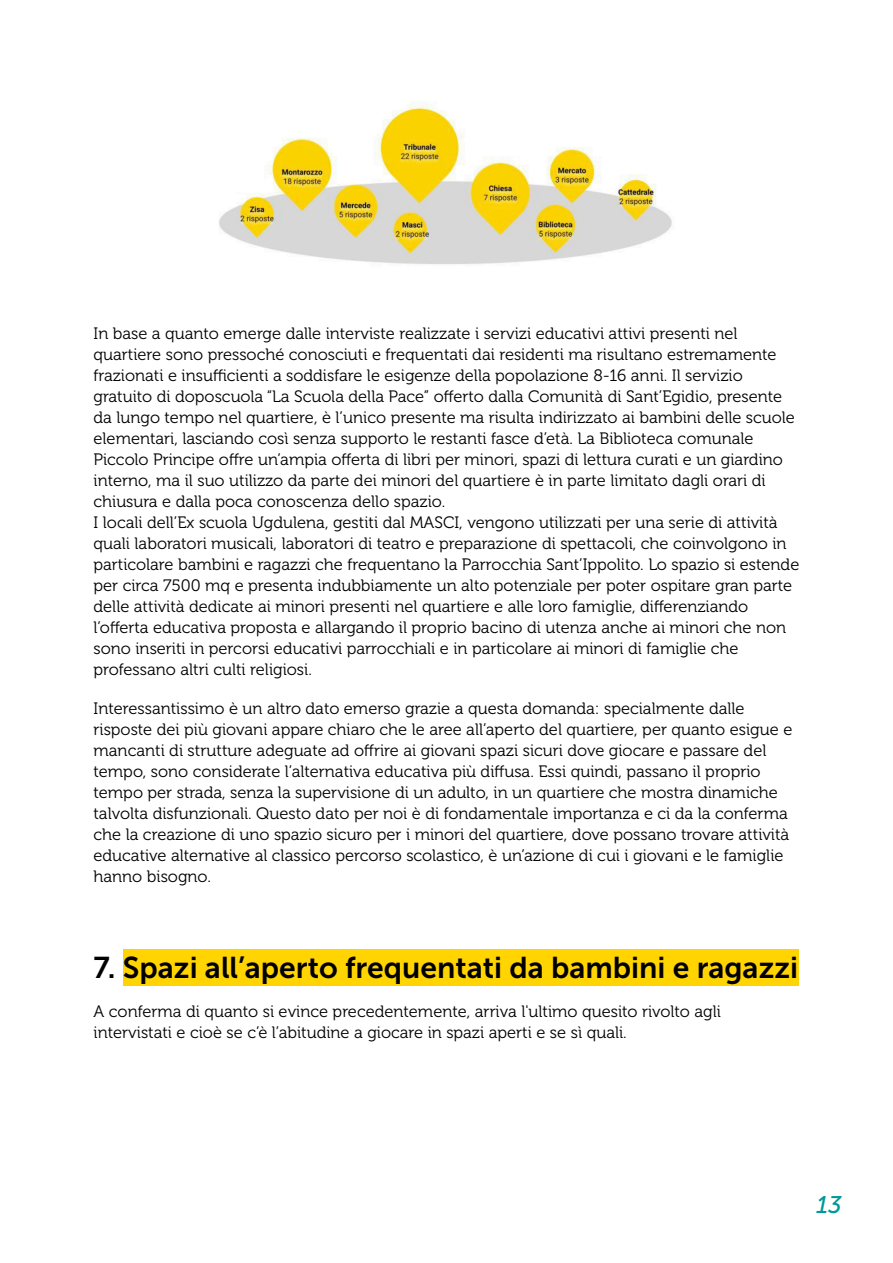
<style>
.page{position:relative;width:893px;height:1263px;background:#fff}
.page>*{position:absolute;margin:0;border:0;box-sizing:border-box;transform-origin:0 0}
.t1{font:30px "Museo Sans 700";color:#000}
.t2{font:italic 24px "Museo Sans 500";color:#009898}
.t3{font:16.5px "Museo 300";color:#000}
</style>
<div class="page">
<img style="left:219px;top:101px;width:453px;height:163px">
<div style="left:123px;top:949px;width:675px;height:36px;background:#ffd400"></div>
<p class="t3" style="left:94px;top:326px;width:646px">In base a quanto emerge dalle interviste realizzate i servizi educativi attivi presenti nel</p>
<p class="t3" style="left:94px;top:347px;width:684px">quartiere sono pressoché conosciuti e frequentati dai residenti ma risultano estremamente</p>
<p class="t3" style="left:94px;top:368px;width:651px">frazionati e insufficienti a soddisfare le esigenze della popolazione 8-16 anni. Il servizio</p>
<p class="t3" style="left:94px;top:389px;width:690px">gratuito di doposcuola “La Scuola della Pace” offerto dalla Comunità di Sant’Egidio, presente</p>
<p class="t3" style="left:94px;top:410px;width:703px">da lungo tempo nel quartiere, è l’unico presente ma risulta indirizzato ai bambini delle scuole</p>
<p class="t3" style="left:94px;top:431px;width:661px">elementari, lasciando così senza supporto le restanti fasce d’età. La Biblioteca comunale</p>
<p class="t3" style="left:94px;top:452px;width:691px">Piccolo Principe offre un’ampia offerta di libri per minori, spazi di lettura curati e un giardino</p>
<p class="t3" style="left:94px;top:473px;width:674px">interno, ma il suo utilizzo da parte dei minori del quartiere è in parte limitato dagli orari di</p>
<p class="t3" style="left:94px;top:494px;width:353px">chiusura e dalla poca conoscenza dello spazio.</p>
<p class="t3" style="left:94px;top:515px;width:685px">I locali dell’Ex scuola Ugdulena, gestiti dal MASCI, vengono utilizzati per una serie di attività</p>
<p class="t3" style="left:94px;top:536px;width:694px">quali laboratori musicali, laboratori di teatro e preparazione di spettacoli, che coinvolgono in</p>
<p class="t3" style="left:94px;top:557px;width:707px">particolare bambini e ragazzi che frequentano la Parrocchia Sant’Ippolito. Lo spazio si estende</p>
<p class="t3" style="left:94px;top:578px;width:700px">per circa 7500 mq e presenta indubbiamente un alto potenziale per poter ospitare gran parte</p>
<p class="t3" style="left:94px;top:599px;width:656px">delle attività dedicate ai minori presenti nel quartiere e alle loro famiglie, differenziando</p>
<p class="t3" style="left:94px;top:620px;width:694px">l’offerta educativa proposta e allargando il proprio bacino di utenza anche ai minori che non</p>
<p class="t3" style="left:94px;top:641px;width:646px">sono inseriti in percorsi educativi parrocchiali e in particolare ai minori di famiglie che</p>
<p class="t3" style="left:94px;top:662px;width:220px">professano altri culti religiosi.</p>
<p class="t3" style="left:94px;top:701px;width:653px">Interessantissimo è un altro dato emerso grazie a questa domanda: specialmente dalle</p>
<p class="t3" style="left:94px;top:722px;width:700px">risposte dei più giovani appare chiaro che le aree all’aperto del quartiere, per quanto esigue e</p>
<p class="t3" style="left:94px;top:743px;width:674px">mancanti di strutture adeguate ad offrire ai giovani spazi sicuri dove giocare e passare del</p>
<p class="t3" style="left:94px;top:764px;width:668px">tempo, sono considerate l’alternativa educativa più diffusa. Essi quindi, passano il proprio</p>
<p class="t3" style="left:94px;top:785px;width:686px">tempo per strada, senza la supervisione di un adulto, in un quartiere che mostra dinamiche</p>
<p class="t3" style="left:94px;top:806px;width:696px">talvolta disfunzionali. Questo dato per noi è di fondamentale importanza e ci da la conferma</p>
<p class="t3" style="left:94px;top:827px;width:697px">che la creazione di uno spazio sicuro per i minori del quartiere, dove possano trovare attività</p>
<p class="t3" style="left:94px;top:848px;width:691px">educative alternative al classico percorso scolastico, è un’azione di cui i giovani e le famiglie</p>
<p class="t3" style="left:94px;top:869px;width:119px">hanno bisogno.</p>
<p class="t1" style="left:94px;top:955px;width:706px">7. Spazi all’aperto frequentati da bambini e ragazzi</p>
<p class="t3" style="left:94px;top:1004px;width:629px">A conferma di quanto si evince precedentemente, arriva l'ultimo quesito rivolto agli</p>
<p class="t3" style="left:94px;top:1025px;width:535px">intervistati e cioè se c’è l’abitudine a giocare in spazi aperti e se sì quali.</p>
<p class="t2" style="left:816px;top:1195px;width:27px">13</p>
</div>
